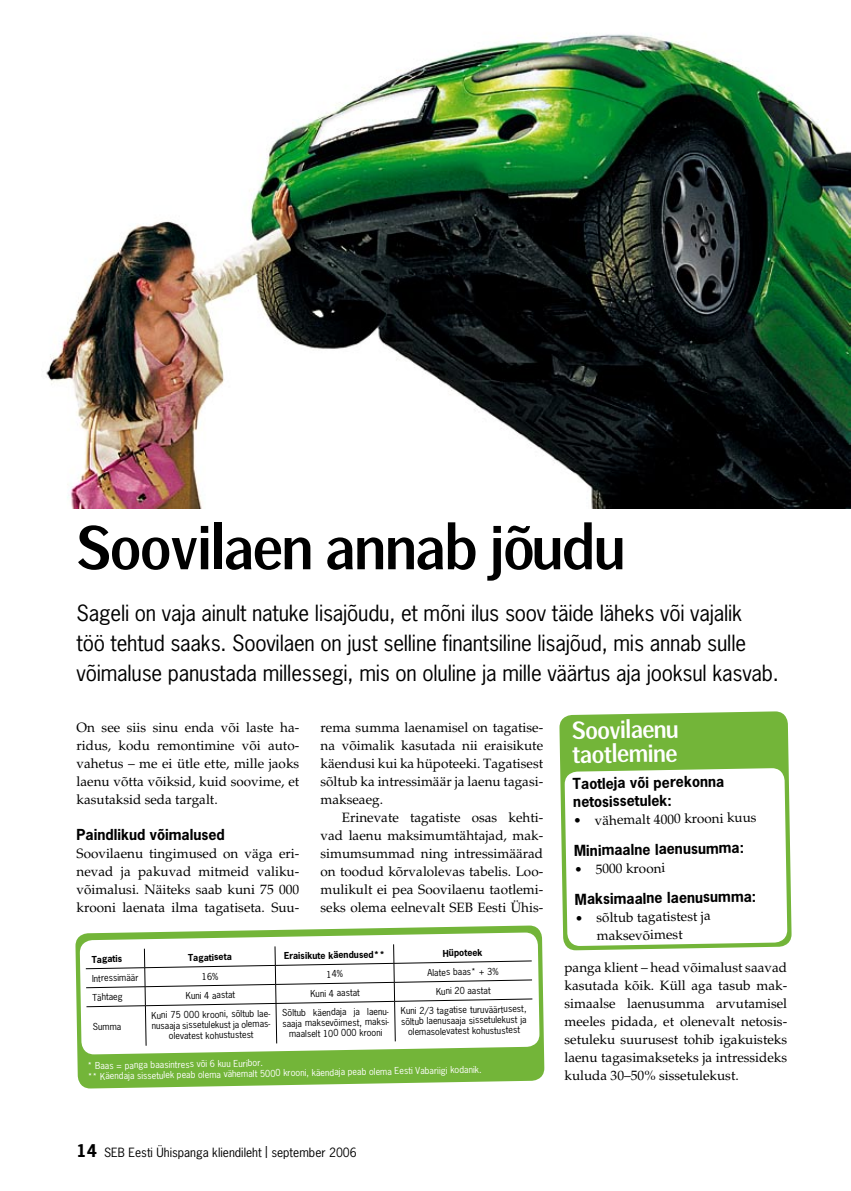
<style>
.page{position:relative;width:851px;height:1191px;background:#fff}
.page>*{position:absolute;margin:0;border:0;box-sizing:border-box;transform-origin:0 0}
.t1{font:60px "SEB Basic Pro";color:#000}
.t2{font:24px/24px "SEB Basic Pro";color:#fff}
.t3{font:21px/30px "News Gothic SEB";letter-spacing:-.01em;color:#000}
.t4{font:700 14.25px/18px "News Gothic SEB";color:#000}
.t5{font:13.5px/18px "Palatino SEB";color:#000;text-align:justify}
.t6{font:12px "News Gothic SEB";color:#000}
.t7{font:9px/10.5px "News Gothic SEB";color:#000;text-align:center}
.t8{font:9px/10.5px "News Gothic SEB";color:#fff}
.t9{font:700 9px "News Gothic SEB";color:#000}
.s1{font-weight:700;font-size:16.5px}
</style>
<div class="page">
<svg style="left:75px;top:925px;width:469px;height:163px;fill:#73b539"></svg>
<svg style="left:80px;top:932px;width:459px;height:122px"></svg>
<img style="left:46px;top:34px;width:804px;height:475px">
<svg style="left:559px;top:711px;width:232px;height:239px;background:#83bd50"></svg>
<svg style="left:564px;top:768px;width:223px;height:178px"></svg>
<svg style="left:85px;top:944px;width:447px;height:102px"></svg>
<h1 class="t1" style="left:77px;top:513px;width:549px">Soovilaen annab jõudu</h1>
<p class="t3" style="left:77px;top:597px;width:703px">Sageli on vaja ainult natuke lisajõudu, et mõni ilus soov täide läheks või vajalik<br>töö tehtud saaks. Soovilaen on just selline finantsiline lisajõud, mis annab sulle võimaluse panustada millessegi, mis on oluline ja mille väärtus aja jooksul kasvab.</p>
<p class="t5" style="left:77px;top:718px;width:224px">On see siis sinu enda või laste ha&shy;ridus, kodu remontimine või auto&shy;vahetus – me ei ütle ette, mille jaoks laenu võtta võiksid, kuid soovime, et kasutaksid seda targalt.</p>
<p class="t4" style="left:77px;top:825px;width:150px">Paindlikud võimalused</p>
<p class="t5" style="left:77px;top:844px;width:224px">Soovilaenu tingimused on väga eri&shy;nevad ja pakuvad mitmeid valiku&shy;võimalusi. Näiteks saab kuni 75 000 krooni laenata ilma tagatiseta. Suu-</p>
<p class="t9" style="left:91px;top:953px;width:32px;rotate:-1deg">Tagatis</p>
<p class="t9" style="left:188px;top:951px;width:45px;rotate:-1deg">Tagatiseta</p>
<p class="t9" style="left:284px;top:950px;width:103px;rotate:-1deg">Eraisikute käendused**</p>
<p class="t9" style="left:442px;top:947px;width:41px;rotate:-1deg">Hüpoteek</p>
<p class="t7" style="left:92px;top:973px;width:48px;rotate:-1deg">Intressimäär</p>
<h2 class="t2" style="left:571px;top:719px;width:108px;rotate:-1deg">Soovilaenu taotlemine</h2>
<p class="t5" style="left:320px;top:718px;width:224px">rema summa laenamisel on tagatise&shy;na võimalik kasutada nii eraisikute käendusi kui ka hüpoteeki. Tagatisest sõltub ka intressimäär ja laenu tagasi&shy;makseaeg.</p>
<p class="t5" style="left:320px;top:808px;width:224px;text-indent:21px">Erinevate tagatiste osas kehti&shy;vad laenu maksimumtähtajad, mak&shy;simumsummad ning intressimäärad on toodud kõrvalolevas tabelis. Loo&shy;mulikult ei pea Soovilaenu taotlemi&shy;seks olema eelnevalt SEB Eesti Ühis-</p>
<p class="t4" style="left:572px;top:774px;width:153px;rotate:-1deg">Taotleja või perekonna netosissetulek:</p>
<p class="t5" style="left:573px;top:812px;width:184px;rotate:-1deg">• vähemalt 4000 krooni kuus</p>
<p class="t4" style="left:573px;top:841px;width:171px;rotate:-1deg">Minimaalne laenusumma:</p>
<p class="t5" style="left:574px;top:860px;width:93px;rotate:-1deg">• 5000 krooni</p>
<p class="t4" style="left:574px;top:890px;width:183px;rotate:-1deg">Maksimaalne laenusumma:</p>
<p class="t5" style="left:575px;top:909px;width:137px;text-align:center;rotate:-1deg">• sõltub tagatistest ja maksevõimest</p>
<p class="t5" style="left:564px;top:958px;width:224px">panga klient – head võimalust saavad kasutada kõik. Küll aga tasub mak&shy;simaalse laenusumma arvutamisel meeles pidada, et olenevalt netosis&shy;setuleku suurusest tohib igakuisteks laenu tagasimakseteks ja intressideks kuluda 30–50% sissetulekust.</p>
<p class="t7" style="left:427px;top:967px;width:73px;rotate:-1deg">Alates baas* + 3%</p>
<p class="t7" style="left:92px;top:992px;width:32px;rotate:-1deg">Tähtaeg</p>
<p class="t7" style="left:186px;top:990px;width:51px;rotate:-1deg">Kuni 4 aastat</p>
<p class="t7" style="left:310px;top:988px;width:51px;rotate:-1deg">Kuni 4 aastat</p>
<p class="t7" style="left:436px;top:986px;width:56px;rotate:-1deg">Kuni 20 aastat</p>
<p class="t7" style="left:93px;top:1021px;width:30px;rotate:-1deg">Summa</p>
<p class="t7" style="left:400px;top:1005px;width:127px;rotate:-1deg">Kuni 2/3 tagatise turuväärtusest, sõltub laenusaaja sissetulekust ja olemasolevatest kohustustest</p>
<p class="t8" style="left:87px;top:1060px;width:395px;rotate:-1deg">* Baas = panga baasintress või 6 kuu Euribor.<br>** Käendaja sissetulek peab olema vähemalt 5000 krooni, käendaja peab olema Eesti Vabariigi kodanik.</p>
<p class="t7" style="left:282px;top:1007px;width:115px;rotate:-1deg">Sõltub käendaja ja laenu-</p>
<p class="t7" style="left:282px;top:1018px;width:115px;rotate:-1deg">saaja maksevõimest, maksi-</p>
<p class="t7" style="left:289px;top:1028px;width:95px;rotate:-1deg">maalselt 100 000 krooni</p>
<p class="t7" style="left:151px;top:1010px;width:127px;rotate:-1deg">Kuni 75 000 krooni, sõltub lae-</p>
<p class="t7" style="left:152px;top:1020px;width:127px;rotate:-1deg">nusaaja sissetulekust ja olemas-</p>
<p class="t7" style="left:169px;top:1030px;width:86px;rotate:-1deg">olevatest kohustustest</p>
<p class="t6" style="left:77px;top:1144px;width:282px"><span class="s1">14</span> SEB Eesti Ühispanga kliendileht | september 2006</p>
</div>
